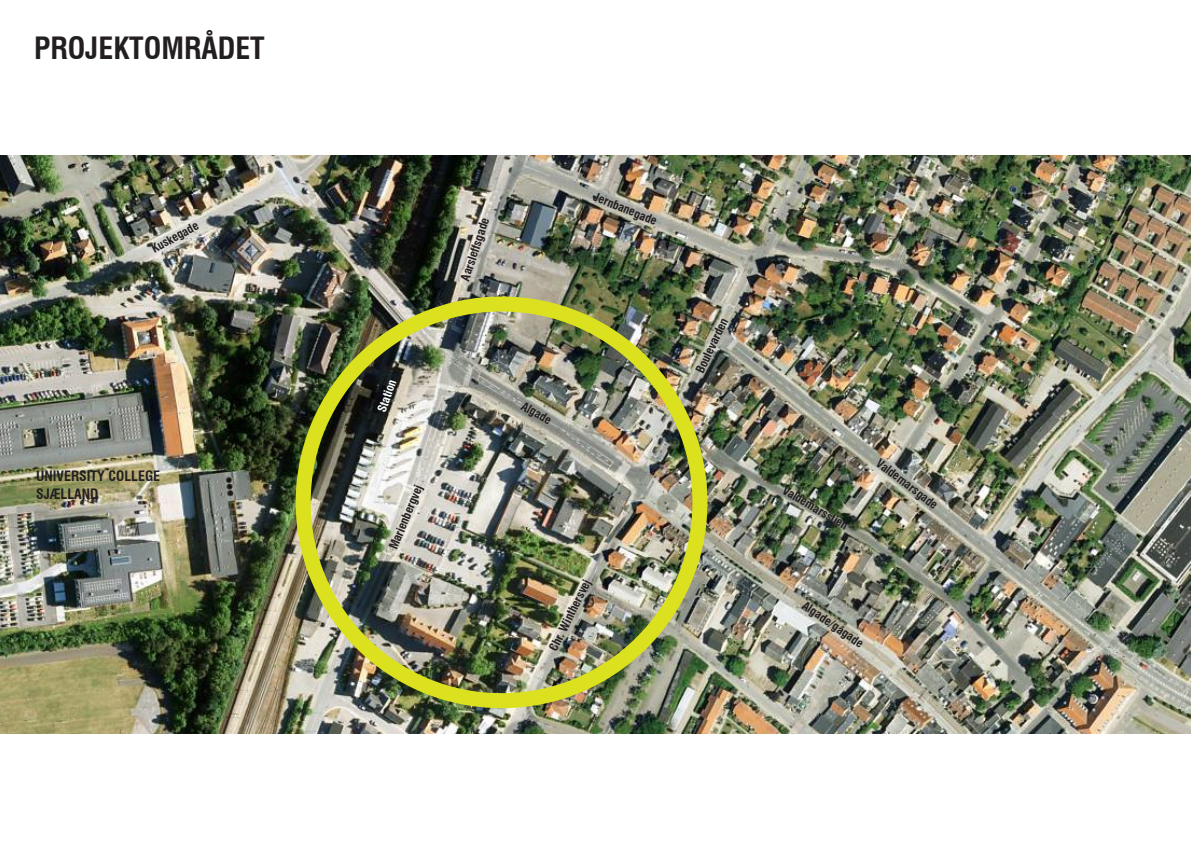
<style>
.page{position:relative;width:1191px;height:842px;background:#fff}
.page>*{position:absolute;margin:0;border:0;box-sizing:border-box;transform-origin:0 0}
.t1{font:700 condensed 30px "Swiss 721 BT";color:#231f20}
.t2{font:700 condensed 14px "Swiss 721 BT";color:#231f20}
.t3{font:700 condensed 12px "Swiss 721 BT";color:#231f20}
.t4{font:700 condensed 12px "Swiss 721 BT";color:#fff}
</style>
<div class="page">
<img style="left:0;top:155px;width:1191px;height:578px">
<div style="left:296px;top:296px;width:411px;height:412px;border:15px solid #dbe11e;border-radius:50%"></div>
<p class="t1" style="left:34px;top:30px;width:232px">PROJEKTOMRÅDET</p>
<p class="t3" style="left:149px;top:242px;width:53px;rotate:-28deg">Kuskegade</p>
<p class="t2" style="left:36px;top:467px;width:126px">UNIVERSITY COLLEGE</p>
<p class="t2" style="left:36px;top:485px;width:64px">SJÆLLAND</p>
<p class="t3" style="left:457px;top:278px;width:67px;rotate:-71deg">Aarsleffsgade</p>
<p class="t3" style="left:597px;top:189px;width:69px;rotate:22deg">Jernbanegade</p>
<p class="t4" style="left:374px;top:409px;width:35px;rotate:-70deg">Station</p>
<p class="t3" style="left:386px;top:546px;width:70px;rotate:-68deg">Marienbergvej</p>
<p class="t3" style="left:526px;top:398px;width:34px;rotate:31deg">Algade</p>
<p class="t3" style="left:546px;top:646px;width:80px;rotate:-63deg">Chr. Winthersvej</p>
<p class="t3" style="left:693px;top:369px;width:61px;rotate:-65deg">Boulevarden</p>
<p class="t3" style="left:787px;top:483px;width:75px;rotate:31deg">Valdemarsstien</p>
<p class="t3" style="left:882px;top:456px;width:75px;rotate:37deg">Valdemarsgade</p>
<p class="t3" style="left:808px;top:598px;width:73px;rotate:35deg">Algade/gågade</p>
</div>
